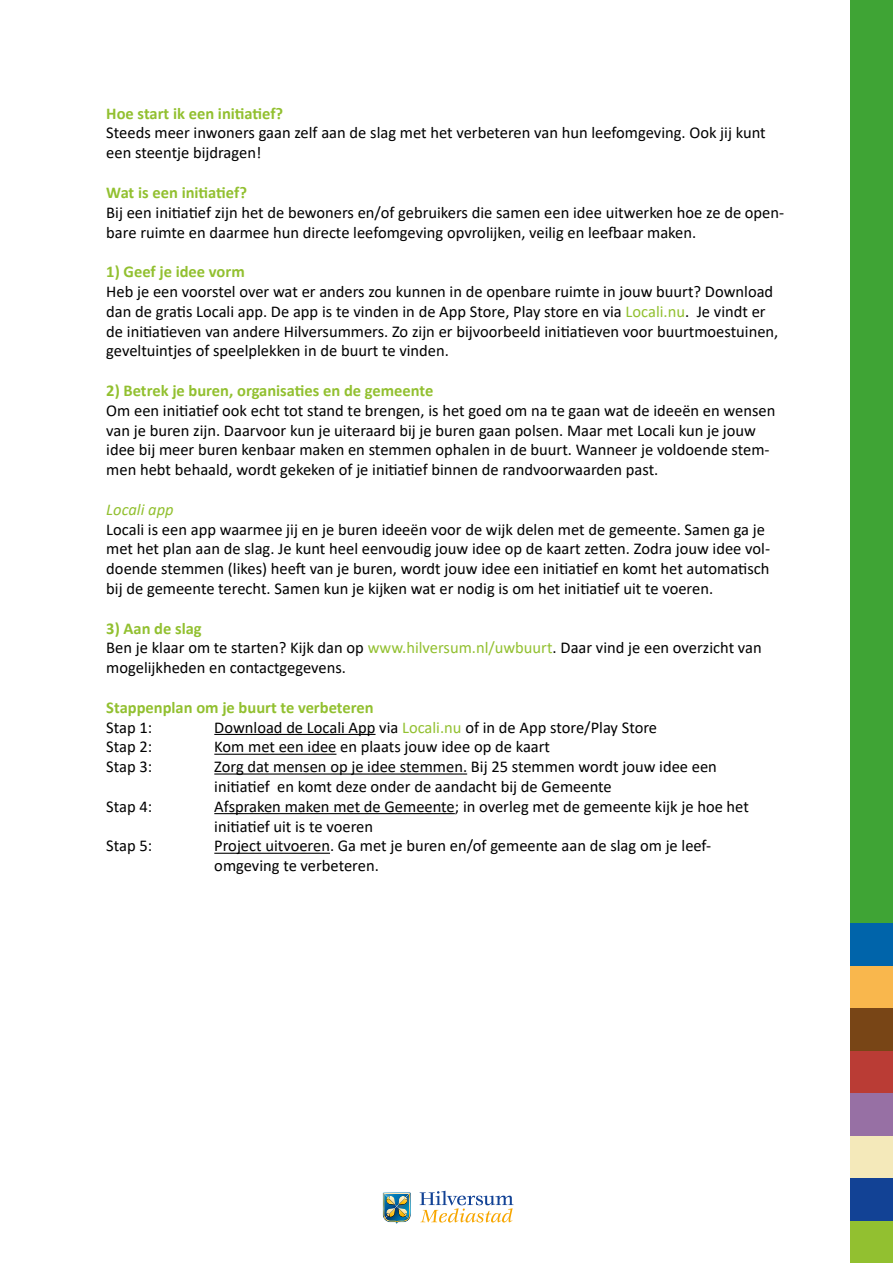
<style>
.page{position:relative;width:893px;height:1263px;background:#fff}
.page>*{position:absolute;margin:0;border:0;box-sizing:border-box;transform-origin:0 0}
.t1{font:16.5px/19.8px "Calibri";color:#000}
.t2{font:700 16.5px "Calibri";color:#92c030}
.t3{font:italic 16.5px "Calibri";color:#92c030}
.s1{color:#92c030}
.s2{font-weight:700;color:#92c030}
</style>
<div class="page">
<hr style="left:214px;top:734px;width:162px;height:1px;background:#000">
<hr style="left:214px;top:754px;width:122px;height:1px;background:#000">
<hr style="left:214px;top:773px;width:253px;height:1px;background:#000">
<hr style="left:214px;top:813px;width:241px;height:1px;background:#000">
<hr style="left:214px;top:853px;width:116px;height:1px;background:#000">
<svg style="left:383px;top:1192px;width:28px;height:31px"></svg>
<svg style="left:420px;top:1191px;width:94px;height:31px"></svg>
<div style="left:850px;top:1220px;width:43px;height:43px;background:#92c030"></div>
<div style="left:850px;top:1178px;width:43px;height:42px;background:#124295"></div>
<div style="left:850px;top:1135px;width:43px;height:43px;background:#f4e9ba"></div>
<div style="left:850px;top:1093px;width:43px;height:42px;background:#9770a4"></div>
<div style="left:850px;top:1050px;width:43px;height:43px;background:#ba3c35"></div>
<div style="left:850px;top:1008px;width:43px;height:42px;background:#784516"></div>
<div style="left:850px;top:965px;width:43px;height:43px;background:#f9b74d"></div>
<div style="left:850px;top:923px;width:43px;height:42px;background:#0064aa"></div>
<div style="left:850px;top:0;width:43px;height:923px;background:#3fa435"></div>
<p class="t2" style="left:106px;top:102px;width:178px">Hoe start ik een initiatief?</p>
<p class="t1" style="left:106px;top:124px;width:661px">Steeds meer inwoners gaan zelf aan de slag met het verbeteren van hun leefomgeving. Ook jij kunt een steentje bijdragen!</p>
<p class="t2" style="left:106px;top:181px;width:142px">Wat is een initiatief?</p>
<p class="t1" style="left:106px;top:202px;width:679px">Bij een initiatief zijn het de bewoners en/of gebruikers die samen een idee uitwerken hoe ze de open&shy;bare ruimte en daarmee hun directe leefomgeving opvrolijken, veilig en leefbaar maken.</p>
<p class="t2" style="left:106px;top:260px;width:140px">1) Geef je idee vorm</p>
<p class="t1" style="left:106px;top:281px;width:674px">Heb je een voorstel over wat er anders zou kunnen in de openbare ruimte in jouw buurt? Download dan de gratis Locali app. De app is te vinden in de App Store, Play store en via <span class="s1">Locali.nu</span>. Je vindt er de initiatieven van andere Hilversummers. Zo zijn er bijvoorbeeld initiatieven voor buurtmoestuinen, geveltuintjes of speelplekken in de buurt te vinden.</p>
<p class="t2" style="left:106px;top:379px;width:329px">2) Betrek je buren, organisaties en de gemeente</p>
<p class="t1" style="left:106px;top:400px;width:671px">Om een initiatief ook echt tot stand te brengen, is het goed om na te gaan wat de ideeën en wensen van je buren zijn. Daarvoor kun je uiteraard bij je buren gaan polsen. Maar met Locali kun je jouw idee bij meer buren kenbaar maken en stemmen ophalen in de buurt. Wanneer je voldoende stem&shy;men hebt behaald, wordt gekeken of je initiatief binnen de randvoorwaarden past.</p>
<p class="t3" style="left:106px;top:503px;width:69px">Locali app</p>
<p class="t1" style="left:106px;top:519px;width:665px">Locali is een app waarmee jij en je buren ideeën voor de wijk delen met de gemeente. Samen ga je met het plan aan de slag. Je kunt heel eenvoudig jouw idee op de kaart zetten. Zodra jouw idee vol&shy;doende stemmen (likes) heeft van je buren, wordt jouw idee een initiatief en komt het automatisch bij de gemeente terecht. Samen kun je kijken wat er nodig is om het initiatief uit te voeren.</p>
<p class="t1" style="left:106px;top:618px;width:657px"><span class="s2">3) Aan de slag<br></span>Ben je klaar om te starten? Kijk dan op <span class="s1">www.hilversum.nl/uwbuurt</span>. Daar vind je een overzicht van mogelijkheden en contactgegevens.</p>
<p class="t2" style="left:106px;top:696px;width:269px">Stappenplan om je buurt te verbeteren</p>
<p class="t1" style="left:106px;top:717px;width:47px">Stap 1:</p>
<p class="t1" style="left:214px;top:717px;width:444px">Download de Locali App via <span class="s1">Locali.nu</span> of in de App store/Play Store</p>
<p class="t1" style="left:106px;top:736px;width:47px">Stap 2:</p>
<p class="t1" style="left:214px;top:736px;width:337px">Kom met een idee en plaats jouw idee op de kaart</p>
<p class="t1" style="left:106px;top:756px;width:47px">Stap 3:</p>
<p class="t1" style="left:214px;top:756px;width:504px">Zorg dat mensen op je idee stemmen. Bij 25 stemmen wordt jouw idee een initiatief en komt deze onder de aandacht bij de Gemeente</p>
<p class="t1" style="left:106px;top:796px;width:47px">Stap 4:</p>
<p class="t1" style="left:214px;top:796px;width:536px">Afspraken maken met de Gemeente; in overleg met de gemeente kijk je hoe het initiatief uit is te voeren</p>
<p class="t1" style="left:106px;top:835px;width:47px">Stap 5:</p>
<p class="t1" style="left:214px;top:835px;width:498px">Project uitvoeren. Ga met je buren en/of gemeente aan de slag om je leef&shy;omgeving te verbeteren.</p>
</div>
